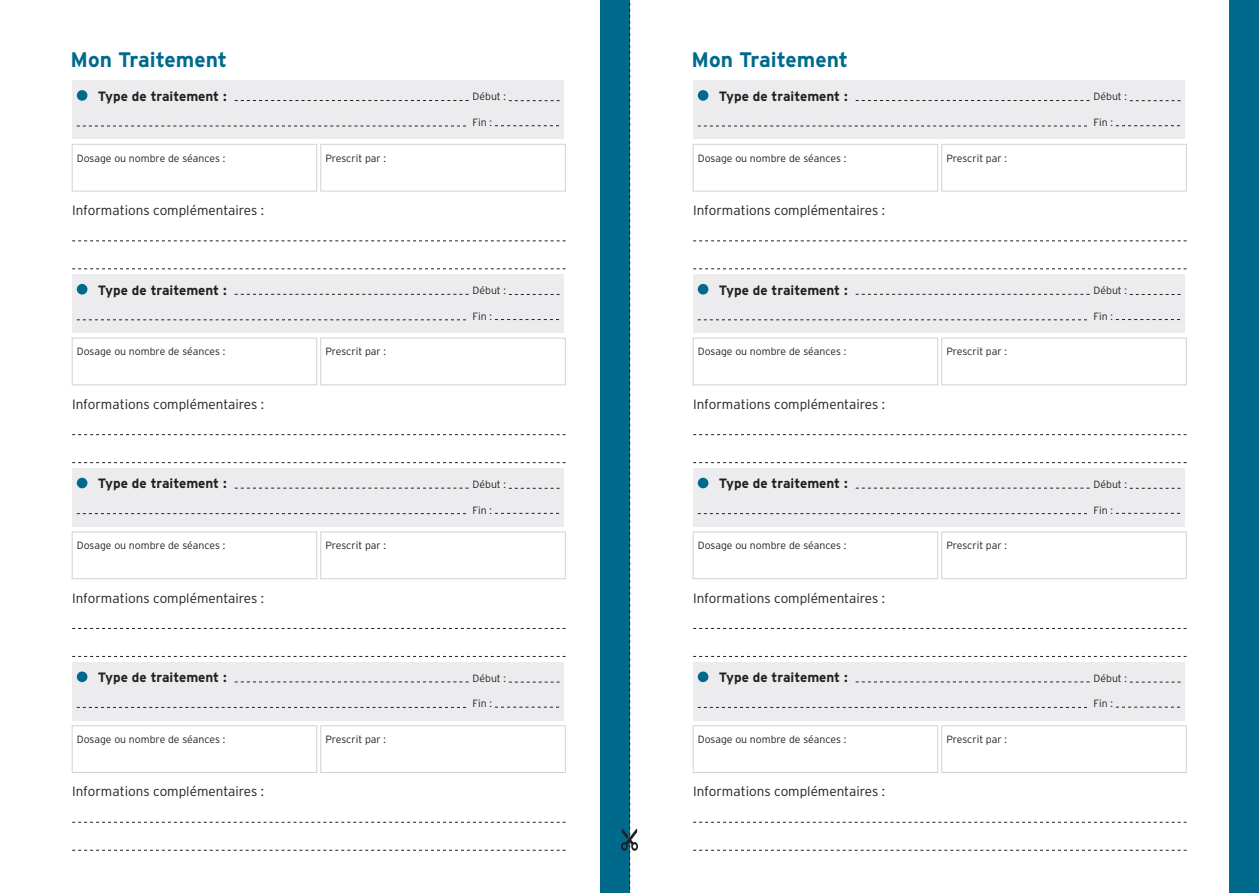
<style>
.page{position:relative;width:1259px;height:893px;background:#fff}
.page>*{position:absolute;margin:0;border:0;box-sizing:border-box;transform-origin:0 0}
.Paragraph_Style_1{font:700 21px "Interstate";color:#006a8d}
.Paragraph_Style_1-2{font:300 13.5px "Interstate";color:#231f20}
.Paragraph_Style_1-3{font:700 13.5px "Interstate";color:#231f20}
.Paragraph_Style_1-4{font:300 10.5px "Interstate";color:#231f20}
</style>
<div class="page">
<div style="left:600px;top:0;width:29px;height:893px;background:#006a8d"></div>
<div style="left:1229px;top:0;width:30px;height:893px;background:#006a8d"></div>
<div style="left:72px;top:80px;width:491px;height:59px;background:#ececee"></div>
<div style="left:72px;top:144px;width:245px;height:47px;border:1px solid #d1d2d4"></div>
<div style="left:320px;top:144px;width:246px;height:47px;border:1px solid #d1d2d4"></div>
<div style="left:77px;top:90px;width:10px;height:11px;background:#006a8d;border-radius:50%"></div>
<svg style="left:235px;top:100px;width:233px;height:1px"></svg>
<svg style="left:77px;top:126px;width:389px;height:1px"></svg>
<svg style="left:509px;top:100px;width:50px;height:1px"></svg>
<svg style="left:495px;top:125px;width:64px;height:1px"></svg>
<svg style="left:72px;top:241px;width:493px;height:1px"></svg>
<svg style="left:72px;top:269px;width:493px;height:1px"></svg>
<div style="left:72px;top:274px;width:491px;height:59px;background:#ececee"></div>
<div style="left:72px;top:338px;width:245px;height:47px;border:1px solid #d1d2d4"></div>
<div style="left:320px;top:338px;width:246px;height:47px;border:1px solid #d1d2d4"></div>
<div style="left:77px;top:284px;width:10px;height:11px;background:#006a8d;border-radius:50%"></div>
<svg style="left:235px;top:294px;width:233px;height:1px"></svg>
<svg style="left:77px;top:320px;width:389px;height:1px"></svg>
<svg style="left:509px;top:294px;width:50px;height:1px"></svg>
<svg style="left:495px;top:319px;width:64px;height:1px"></svg>
<svg style="left:72px;top:434px;width:493px;height:1px"></svg>
<svg style="left:72px;top:462px;width:493px;height:1px"></svg>
<div style="left:72px;top:468px;width:491px;height:58px;background:#ececee"></div>
<div style="left:72px;top:531px;width:245px;height:48px;border:1px solid #d1d2d4"></div>
<div style="left:320px;top:531px;width:246px;height:48px;border:1px solid #d1d2d4"></div>
<div style="left:77px;top:478px;width:10px;height:10px;background:#006a8d;border-radius:50%"></div>
<svg style="left:235px;top:488px;width:233px;height:1px"></svg>
<svg style="left:77px;top:513px;width:389px;height:1px"></svg>
<svg style="left:509px;top:488px;width:50px;height:1px"></svg>
<svg style="left:495px;top:513px;width:64px;height:1px"></svg>
<svg style="left:72px;top:628px;width:493px;height:1px"></svg>
<svg style="left:72px;top:656px;width:493px;height:1px"></svg>
<div style="left:72px;top:662px;width:491px;height:58px;background:#ececee"></div>
<div style="left:72px;top:725px;width:245px;height:48px;border:1px solid #d1d2d4"></div>
<div style="left:320px;top:725px;width:246px;height:48px;border:1px solid #d1d2d4"></div>
<div style="left:77px;top:671px;width:10px;height:11px;background:#006a8d;border-radius:50%"></div>
<svg style="left:235px;top:682px;width:233px;height:1px"></svg>
<svg style="left:77px;top:707px;width:389px;height:1px"></svg>
<svg style="left:509px;top:682px;width:50px;height:1px"></svg>
<svg style="left:495px;top:707px;width:64px;height:1px"></svg>
<svg style="left:72px;top:822px;width:493px;height:1px"></svg>
<svg style="left:72px;top:850px;width:493px;height:1px"></svg>
<div style="left:693px;top:80px;width:491px;height:59px;background:#ececee"></div>
<div style="left:693px;top:144px;width:245px;height:47px;border:1px solid #d1d2d4"></div>
<div style="left:941px;top:144px;width:245px;height:47px;border:1px solid #d1d2d4"></div>
<div style="left:698px;top:90px;width:10px;height:11px;background:#006a8d;border-radius:50%"></div>
<svg style="left:855px;top:100px;width:234px;height:1px"></svg>
<svg style="left:698px;top:126px;width:389px;height:1px"></svg>
<svg style="left:1129px;top:100px;width:51px;height:1px"></svg>
<svg style="left:1116px;top:125px;width:64px;height:1px"></svg>
<svg style="left:693px;top:241px;width:493px;height:1px"></svg>
<svg style="left:693px;top:269px;width:493px;height:1px"></svg>
<div style="left:693px;top:274px;width:491px;height:59px;background:#ececee"></div>
<div style="left:693px;top:338px;width:245px;height:47px;border:1px solid #d1d2d4"></div>
<div style="left:941px;top:338px;width:245px;height:47px;border:1px solid #d1d2d4"></div>
<div style="left:698px;top:284px;width:10px;height:11px;background:#006a8d;border-radius:50%"></div>
<svg style="left:855px;top:294px;width:234px;height:1px"></svg>
<svg style="left:698px;top:320px;width:389px;height:1px"></svg>
<svg style="left:1129px;top:294px;width:51px;height:1px"></svg>
<svg style="left:1116px;top:319px;width:64px;height:1px"></svg>
<svg style="left:693px;top:434px;width:493px;height:1px"></svg>
<svg style="left:693px;top:462px;width:493px;height:1px"></svg>
<div style="left:693px;top:468px;width:491px;height:58px;background:#ececee"></div>
<div style="left:693px;top:531px;width:245px;height:48px;border:1px solid #d1d2d4"></div>
<div style="left:941px;top:531px;width:245px;height:48px;border:1px solid #d1d2d4"></div>
<div style="left:698px;top:478px;width:10px;height:10px;background:#006a8d;border-radius:50%"></div>
<svg style="left:855px;top:488px;width:234px;height:1px"></svg>
<svg style="left:698px;top:513px;width:389px;height:1px"></svg>
<svg style="left:1129px;top:488px;width:51px;height:1px"></svg>
<svg style="left:1116px;top:513px;width:64px;height:1px"></svg>
<svg style="left:693px;top:628px;width:493px;height:1px"></svg>
<svg style="left:693px;top:656px;width:493px;height:1px"></svg>
<div style="left:693px;top:662px;width:491px;height:58px;background:#ececee"></div>
<div style="left:693px;top:725px;width:245px;height:48px;border:1px solid #d1d2d4"></div>
<div style="left:941px;top:725px;width:245px;height:48px;border:1px solid #d1d2d4"></div>
<div style="left:698px;top:671px;width:10px;height:11px;background:#006a8d;border-radius:50%"></div>
<svg style="left:855px;top:682px;width:234px;height:1px"></svg>
<svg style="left:698px;top:707px;width:389px;height:1px"></svg>
<svg style="left:1129px;top:682px;width:51px;height:1px"></svg>
<svg style="left:1116px;top:707px;width:64px;height:1px"></svg>
<svg style="left:693px;top:822px;width:493px;height:1px"></svg>
<svg style="left:693px;top:850px;width:493px;height:1px"></svg>
<svg style="left:621px;top:0;width:17px;height:893px"></svg>
<p class="Paragraph_Style_1" style="left:71px;top:47px;width:158px">Mon Traitement</p>
<p class="Paragraph_Style_1" style="left:691px;top:47px;width:158px">Mon Traitement</p>
<p class="Paragraph_Style_1-3" style="left:98px;top:88px;width:130px">Type de traitement :</p>
<p class="Paragraph_Style_1-4" style="left:472px;top:90px;width:35px">Début :</p>
<p class="Paragraph_Style_1-4" style="left:472px;top:116px;width:21px">Fin :</p>
<p class="Paragraph_Style_1-3" style="left:719px;top:88px;width:130px">Type de traitement :</p>
<p class="Paragraph_Style_1-4" style="left:1093px;top:90px;width:35px">Début :</p>
<p class="Paragraph_Style_1-4" style="left:1093px;top:116px;width:21px">Fin :</p>
<p class="Paragraph_Style_1-4" style="left:77px;top:152px;width:150px">Dosage ou nombre de séances :</p>
<p class="Paragraph_Style_1-4" style="left:325px;top:152px;width:62px">Prescrit par :</p>
<p class="Paragraph_Style_1-4" style="left:698px;top:152px;width:150px">Dosage ou nombre de séances :</p>
<p class="Paragraph_Style_1-4" style="left:946px;top:152px;width:62px">Prescrit par :</p>
<p class="Paragraph_Style_1-2" style="left:72px;top:202px;width:193px">Informations complémentaires :</p>
<p class="Paragraph_Style_1-2" style="left:693px;top:202px;width:193px">Informations complémentaires :</p>
<p class="Paragraph_Style_1-3" style="left:98px;top:282px;width:130px">Type de traitement :</p>
<p class="Paragraph_Style_1-4" style="left:472px;top:284px;width:35px">Début :</p>
<p class="Paragraph_Style_1-4" style="left:472px;top:310px;width:21px">Fin :</p>
<p class="Paragraph_Style_1-3" style="left:719px;top:282px;width:130px">Type de traitement :</p>
<p class="Paragraph_Style_1-4" style="left:1093px;top:284px;width:35px">Début :</p>
<p class="Paragraph_Style_1-4" style="left:1093px;top:310px;width:21px">Fin :</p>
<p class="Paragraph_Style_1-4" style="left:77px;top:345px;width:150px">Dosage ou nombre de séances :</p>
<p class="Paragraph_Style_1-4" style="left:325px;top:345px;width:62px">Prescrit par :</p>
<p class="Paragraph_Style_1-4" style="left:698px;top:345px;width:150px">Dosage ou nombre de séances :</p>
<p class="Paragraph_Style_1-4" style="left:946px;top:345px;width:62px">Prescrit par :</p>
<p class="Paragraph_Style_1-2" style="left:72px;top:396px;width:193px">Informations complémentaires :</p>
<p class="Paragraph_Style_1-2" style="left:693px;top:396px;width:193px">Informations complémentaires :</p>
<p class="Paragraph_Style_1-3" style="left:98px;top:475px;width:130px">Type de traitement :</p>
<p class="Paragraph_Style_1-4" style="left:472px;top:478px;width:35px">Début :</p>
<p class="Paragraph_Style_1-4" style="left:472px;top:503px;width:21px">Fin :</p>
<p class="Paragraph_Style_1-3" style="left:719px;top:475px;width:130px">Type de traitement :</p>
<p class="Paragraph_Style_1-4" style="left:1093px;top:478px;width:35px">Début :</p>
<p class="Paragraph_Style_1-4" style="left:1093px;top:503px;width:21px">Fin :</p>
<p class="Paragraph_Style_1-4" style="left:77px;top:539px;width:150px">Dosage ou nombre de séances :</p>
<p class="Paragraph_Style_1-4" style="left:325px;top:539px;width:62px">Prescrit par :</p>
<p class="Paragraph_Style_1-4" style="left:698px;top:539px;width:150px">Dosage ou nombre de séances :</p>
<p class="Paragraph_Style_1-4" style="left:946px;top:539px;width:62px">Prescrit par :</p>
<p class="Paragraph_Style_1-2" style="left:72px;top:590px;width:193px">Informations complémentaires :</p>
<p class="Paragraph_Style_1-2" style="left:693px;top:590px;width:193px">Informations complémentaires :</p>
<p class="Paragraph_Style_1-3" style="left:98px;top:669px;width:130px">Type de traitement :</p>
<p class="Paragraph_Style_1-4" style="left:472px;top:672px;width:35px">Début :</p>
<p class="Paragraph_Style_1-4" style="left:472px;top:697px;width:21px">Fin :</p>
<p class="Paragraph_Style_1-3" style="left:719px;top:669px;width:130px">Type de traitement :</p>
<p class="Paragraph_Style_1-4" style="left:1093px;top:672px;width:35px">Début :</p>
<p class="Paragraph_Style_1-4" style="left:1093px;top:697px;width:21px">Fin :</p>
<p class="Paragraph_Style_1-4" style="left:77px;top:733px;width:150px">Dosage ou nombre de séances :</p>
<p class="Paragraph_Style_1-4" style="left:325px;top:733px;width:62px">Prescrit par :</p>
<p class="Paragraph_Style_1-4" style="left:698px;top:733px;width:150px">Dosage ou nombre de séances :</p>
<p class="Paragraph_Style_1-4" style="left:946px;top:733px;width:62px">Prescrit par :</p>
<p class="Paragraph_Style_1-2" style="left:72px;top:783px;width:193px">Informations complémentaires :</p>
<p class="Paragraph_Style_1-2" style="left:693px;top:783px;width:193px">Informations complémentaires :</p>
</div>
